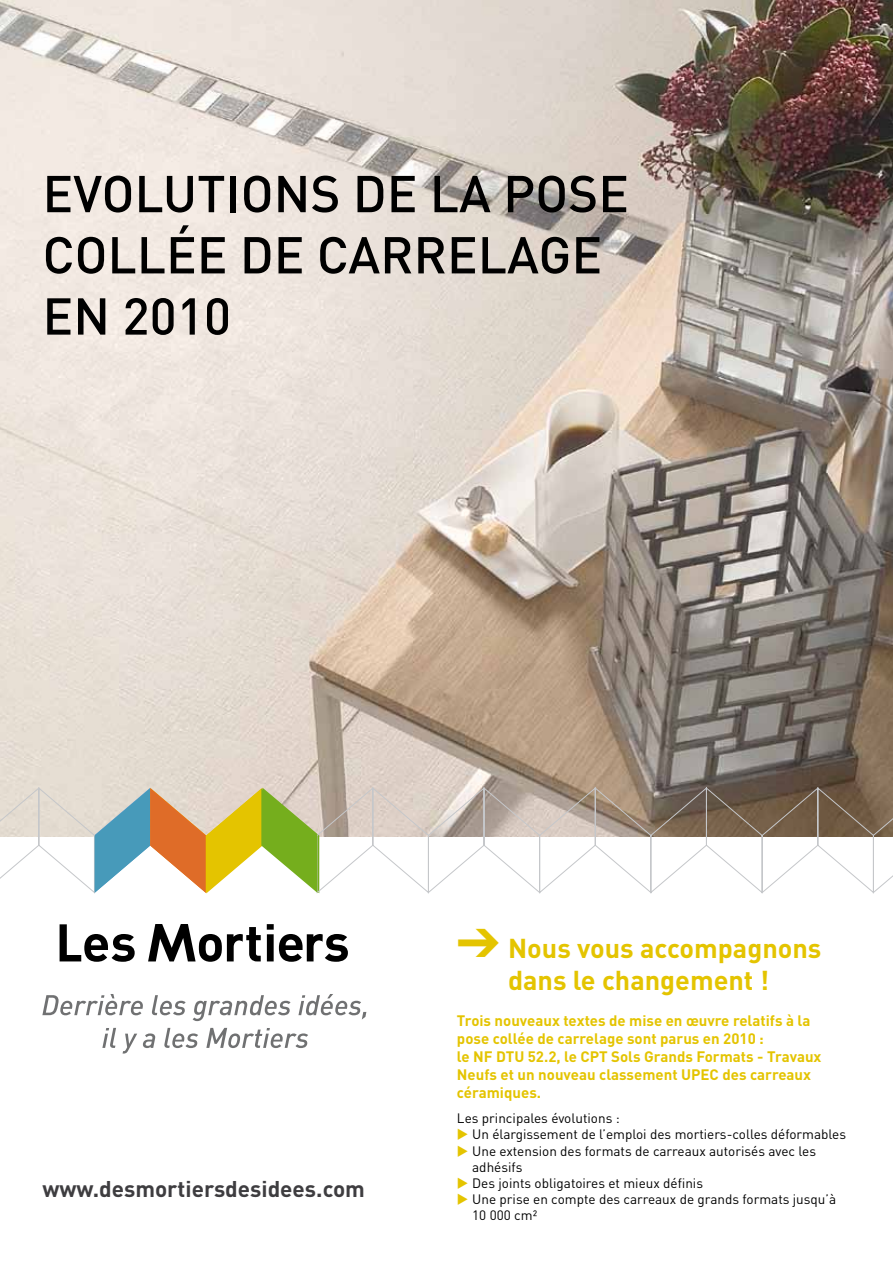
<style>
.page{position:relative;width:893px;height:1263px;background:#fff}
.page>*{position:absolute;margin:0;border:0;box-sizing:border-box;transform-origin:0 0}
.t1{font:500 51px/61.2px "DIN";color:#000}
.t2{font:700 27px/32.4px "DIN";color:#e4c400}
.t3{font:700 22.5px "DIN";color:#3e3d40}
.t4{font:700 15px/18px "DIN";color:#e4c400}
.t5{font:13.5px/16.2px "DIN";color:#000}
.s1{color:#e4c400}
</style>
<div class="page">
<img style="left:0;top:0;width:893px;height:786px">
<svg style="left:42px;top:994px;width:101px;height:21px"></svg>
<svg style="left:152px;top:995px;width:34px;height:20px"></svg>
<svg style="left:193px;top:995px;width:98px;height:26px"></svg>
<svg style="left:298px;top:994px;width:68px;height:25px"></svg>
<svg style="left:102px;top:1028px;width:14px;height:20px"></svg>
<svg style="left:123px;top:1034px;width:14px;height:19px"></svg>
<svg style="left:143px;top:1033px;width:12px;height:15px"></svg>
<svg style="left:164px;top:1028px;width:34px;height:20px"></svg>
<svg style="left:206px;top:1028px;width:102px;height:20px"></svg>
<svg style="left:60px;top:924px;width:75px;height:38px"></svg>
<svg style="left:267px;top:924px;width:81px;height:38px"></svg>
<svg style="left:148px;top:924px;width:113px;height:38px"></svg>
<svg style="left:0;top:786px;width:893px;height:108px"></svg>
<svg style="left:94px;top:788px;width:225px;height:105px"></svg>
<h1 class="t1" style="left:43px;top:161px;width:580px">EVOLUTIONS DE LA POSE<br>COLLÉE DE CARRELAGE<br>EN 2010</h1>
<h3 class="t3" style="left:42px;top:1174px;width:324px">www.desmortiersdesidees.com</h3>
<h2 class="t2" style="left:508px;top:931px;width:315px">Nous vous accompagnons dans le changement !</h2>
<p class="t4" style="left:457px;top:1011px;width:366px">Trois nouveaux textes de mise en œuvre relatifs à la pose collée de carrelage sont parus en 2010 :<br>le NF DTU 52.2, le CPT Sols Grands Formats - Travaux Neufs et un nouveau classement UPEC des carreaux céramiques.</p>
<p class="t5" style="left:457px;top:1110px;width:164px">Les principales évolutions :</p>
<p class="t5" style="left:457px;top:1126px;width:391px"><span class="s1">◆</span> Un élargissement de l’emploi des mortiers-colles déformables</p>
<p class="t5" style="left:472px;top:1142px;width:345px;text-indent:-15px"><span class="s1">◆</span> Une extension des formats de carreaux autorisés avec les adhésifs</p>
<p class="t5" style="left:457px;top:1175px;width:248px"><span class="s1">◆</span> Des joints obligatoires et mieux définis</p>
<p class="t5" style="left:472px;top:1191px;width:365px;text-indent:-15px"><span class="s1">◆</span> Une prise en compte des carreaux de grands formats jusqu’à<br>10 000 cm²</p>
</div>
